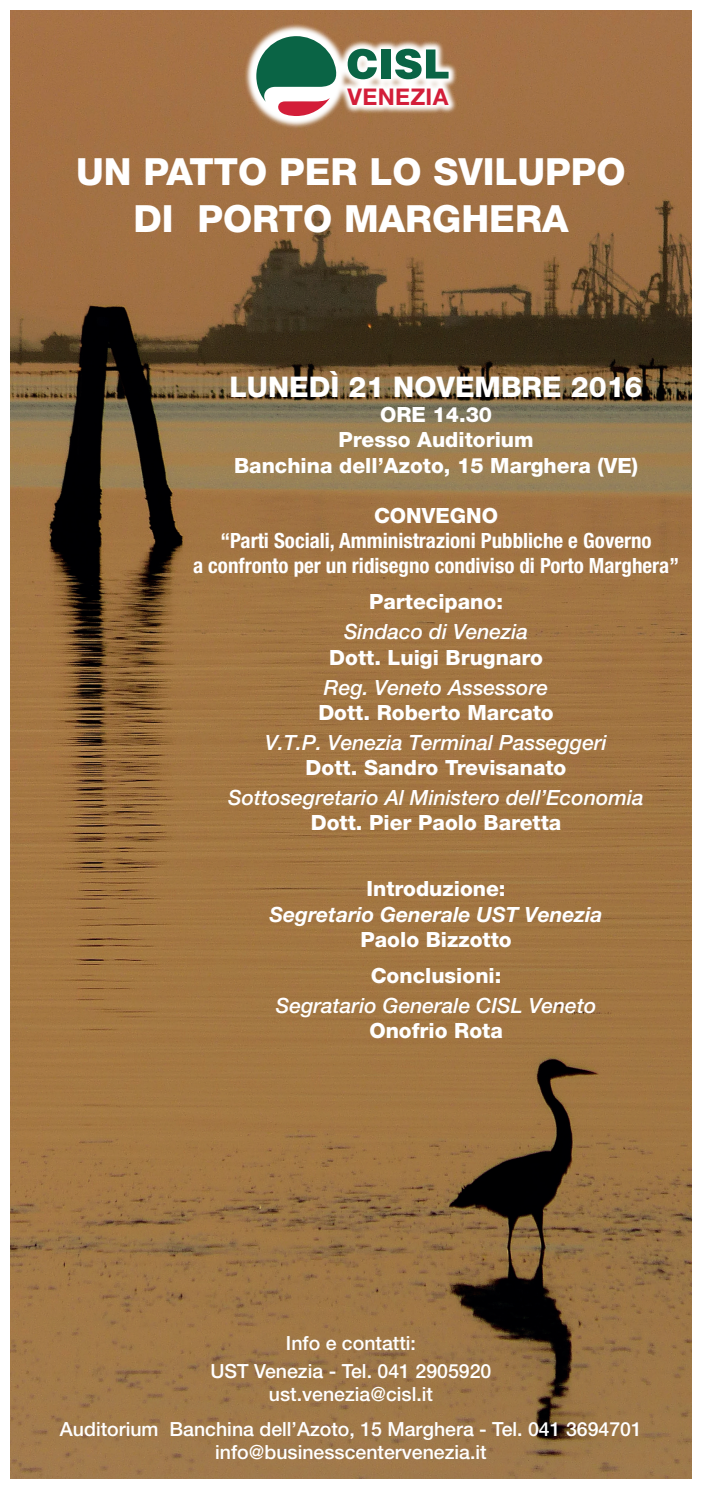
<style>
.page{position:relative;width:702px;height:1489px;background:#fff}
.page>*{position:absolute;margin:0;border:0;box-sizing:border-box;transform-origin:0 0}
.t1{font:800 37.5px/47.2px "Helvetica Neue LT Pro";color:#fff;text-align:center}
.t2{font:800 28.5px "Helvetica Neue LT Pro";color:#fff}
.t3{font:700 23.02px "Helvetica Neue LT Pro";letter-spacing:.015em;color:#d31e39}
.t4{font:800 21px/25.2px "Helvetica Neue LT Pro";color:#fff;text-align:center}
.t5{font:italic 500 21px "Helvetica Neue LT Pro";color:#fff}
.t6{font:700 condensed 21px/25.2px "Helvetica Neue LT Pro";color:#fff;text-align:center}
.t7{font:italic 700 21px "Helvetica Neue LT Pro";color:#fff}
.t8{font:500 19.5px/27.8px "Helvetica Neue LT Pro";color:#fff;text-align:center}
</style>
<div class="page">
<img style="left:11px;top:11px;width:680px;height:1467px">
<svg style="left:244px;top:23px;width:214px;height:105px"></svg>
<svg style="left:347px;top:49px;width:30px;height:30px"></svg>
<div style="left:381px;top:49px;width:9px;height:29px;background:#0a6445"></div>
<svg style="left:395px;top:49px;width:53px;height:30px"></svg>
<svg style="left:253px;top:33px;width:84px;height:83px"></svg>
<p class="t3" style="left:347px;top:82px;width:102px">VENEZIA</p>
<h1 class="t1" style="left:76px;top:148px;width:551px">UN PATTO PER LO SVILUPPO<br>DI PORTO MARGHERA</h1>
<h2 class="t2" style="left:229px;top:370px;width:414px">LUNEDÌ 21 NOVEMBRE 2016</h2>
<p class="t4" style="left:234px;top:402px;width:405px">ORE 14.30<br>Presso Auditorium<br>Banchina dell’Azoto, 15 Marghera (VE)</p>
<p class="t4" style="left:374px;top:503px;width:126px">CONVEGNO</p>
<p class="t6" style="left:193px;top:528px;width:487px">“Parti Sociali, Amministrazioni Pubbliche e Governo<br>a confronto per un ridisegno condiviso di Porto Marghera”</p>
<p class="t4" style="left:369px;top:589px;width:135px">Partecipano:</p>
<p class="t5" style="left:344px;top:619px;width:186px">Sindaco di Venezia</p>
<p class="t4" style="left:329px;top:644px;width:215px">Dott. Luigi Brugnaro</p>
<p class="t5" style="left:324px;top:674px;width:226px">Reg. Veneto Assessore</p>
<p class="t4" style="left:318px;top:699px;width:237px">Dott. Roberto Marcato</p>
<p class="t5" style="left:265px;top:730px;width:343px">V.T.P. Venezia Terminal Passeggeri</p>
<p class="t4" style="left:305px;top:755px;width:262px">Dott. Sandro Trevisanato</p>
<p class="t5" style="left:228px;top:785px;width:417px">Sottosegretario Al Ministero dell’Economia</p>
<p class="t4" style="left:311px;top:810px;width:252px">Dott. Pier Paolo Baretta</p>
<p class="t4" style="left:366px;top:876px;width:140px">Introduzione:</p>
<p class="t7" style="left:269px;top:901px;width:334px">Segretario Generale UST Venezia</p>
<p class="t4" style="left:360px;top:921px;width:153px;line-height:36px">Paolo Bizzotto<br>Conclusioni:</p>
<p class="t5" style="left:276px;top:992px;width:322px">Segratario Generale CISL Veneto</p>
<p class="t4" style="left:369px;top:1017px;width:135px">Onofrio Rota</p>
<p class="t8" style="left:210px;top:1328px;width:282px">Info e contatti:<br>UST Venezia - Tel. 041 2905920</p>
<p class="t8" style="left:60px;top:1376px;width:583px;line-height:34.5px">ust.venezia@cisl.it<br>Auditorium Banchina dell’Azoto, 15 Marghera - Tel. 041 3694701</p>
<p class="t8" style="left:215px;top:1437px;width:273px">info@businesscentervenezia.it</p>
</div>
